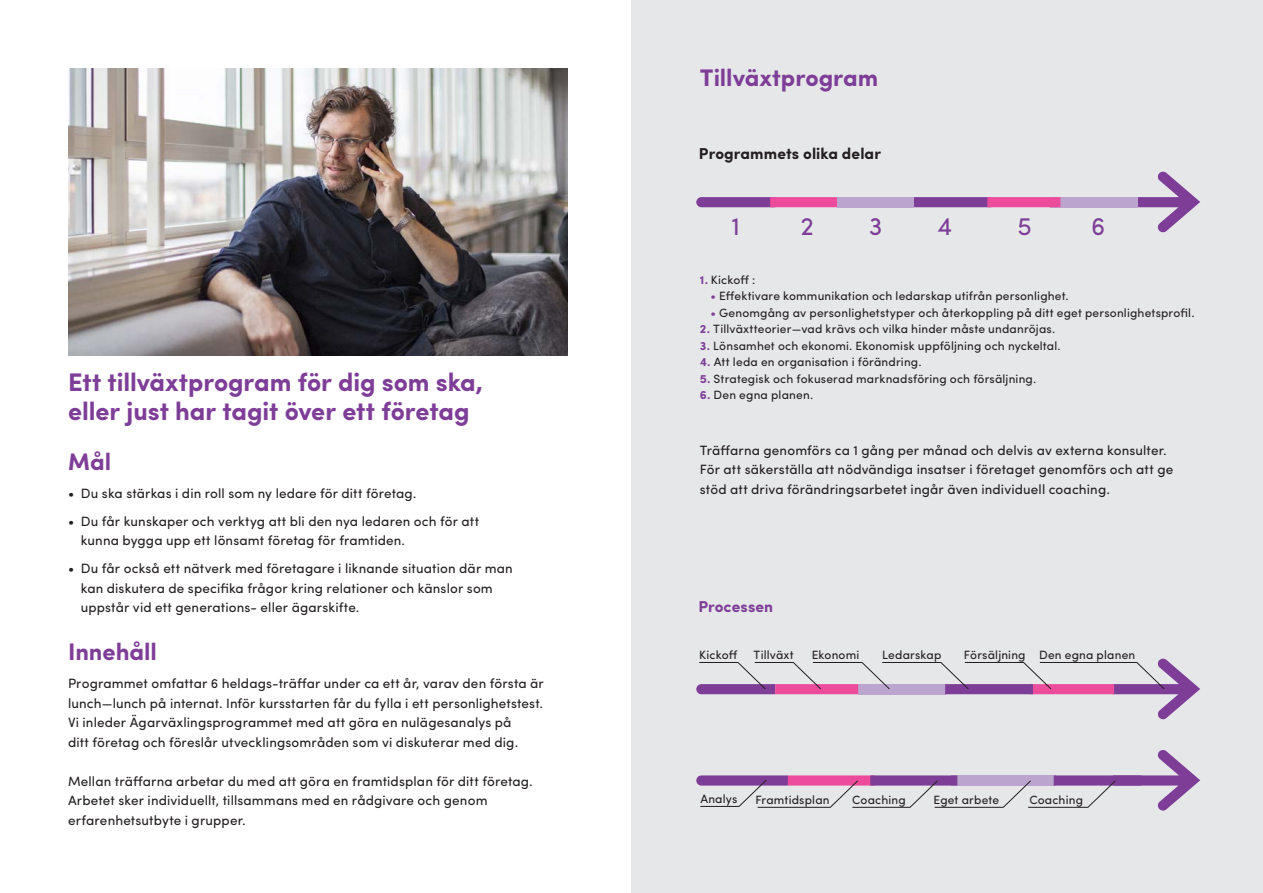
<style>
.page{position:relative;width:1263px;height:893px;background:#fff}
.page>*{position:absolute;margin:0;border:0;box-sizing:border-box;transform-origin:0 0}
.t1{font:700 25.5px/28.5px "Sofia Pro";letter-spacing:-.005em;color:#7e3e98}
.t2{font:25.5px "Sofia Pro";color:#7e3e98}
.t3{font:700 24px "Sofia Pro";letter-spacing:-.005em;color:#7e3e98}
.t4{font:700 15.75px "Sofia Pro";letter-spacing:.005em;color:#231f20}
.t5{font:700 15.75px "Sofia Pro";letter-spacing:.005em;color:#7e3e98}
.t6{font:13.5px/19.5px "Sofia Pro";letter-spacing:.01em;color:#231f20}
.t7{font:12px "Sofia Pro";letter-spacing:.015em;color:#231f20}
.s1{font-weight:700;color:#7e3e98}
.s2{color:#7e3e98}
</style>
<div class="page">
<div style="left:631px;top:0;width:632px;height:893px;background:#e6e7e9"></div>
<img style="left:68px;top:68px;width:500px;height:287px">
<svg style="left:696px;top:750px;width:504px;height:61px"></svg>
<svg style="left:696px;top:658px;width:504px;height:61px"></svg>
<svg style="left:696px;top:197px;width:74px;height:10px"></svg>
<div style="left:770px;top:197px;width:73px;height:10px;background:#ed4c9c"></div>
<div style="left:903px;top:197px;width:88px;height:10px;background:#7e3e98"></div>
<svg style="left:1113px;top:171px;width:87px;height:61px"></svg>
<div style="left:1050px;top:197px;width:88px;height:10px;background:#bba5cf"></div>
<div style="left:838px;top:197px;width:76px;height:10px;background:#bba5cf"></div>
<div style="left:987px;top:197px;width:73px;height:10px;background:#ed4c9c"></div>
<h1 class="t1" style="left:68px;top:366px;width:417px">Ett tillväxtprogram för dig som ska, eller just har tagit över ett företag</h1>
<h2 class="t3" style="left:68px;top:443px;width:45px">Mål</h2>
<p class="t6" style="left:68px;top:482px;width:350px">• Du ska stärkas i din roll som ny ledare för ditt företag.</p>
<p class="t6" style="left:81px;top:510px;width:400px;text-indent:-13px">• Du får kunskaper och verktyg att bli den nya ledaren och för att kunna bygga upp ett lönsamt företag för framtiden.</p>
<p class="t6" style="left:81px;top:558px;width:434px;text-indent:-13px">• Du får också ett nätverk med företagare i liknande situation där man kan diskutera de specifika frågor kring relationer och känslor som uppstår vid ett generations- eller ägarskifte.</p>
<h2 class="t3" style="left:68px;top:634px;width:90px">Innehåll</h2>
<p class="t6" style="left:68px;top:673px;width:477px">Programmet omfattar 6 heldags-träffar under ca ett år, varav den första är lunch—lunch på internat. Inför kursstarten får du fylla i ett personlighetstest.<br>Vi inleder Ägarväxlingsprogrammet med att göra en nulägesanalys på<br>ditt företag och föreslår utvecklingsområden som vi diskuterar med dig.</p>
<p class="t6" style="left:68px;top:770px;width:466px">Mellan träffarna arbetar du med att göra en framtidsplan för ditt företag.<br>Arbetet sker individuellt, tillsammans med en rådgivare och genom erfarenhetsutbyte i grupper.</p>
<h2 class="t3" style="left:700px;top:59px;width:180px">Tillväxtprogram</h2>
<p class="t4" style="left:699px;top:142px;width:184px">Programmets olika delar</p>
<h1 class="t2" style="left:731px;top:207px;width:10px">1</h1>
<h1 class="t2" style="left:800px;top:207px;width:15px">2</h1>
<h1 class="t2" style="left:869px;top:207px;width:15px">3</h1>
<h1 class="t2" style="left:937px;top:207px;width:17px">4</h1>
<h1 class="t2" style="left:1017px;top:207px;width:16px">5</h1>
<h1 class="t2" style="left:1091px;top:207px;width:16px">6</h1>
<p class="t7" style="left:700px;top:270px;width:57px"><span class="s1">1.</span> Kickoff :</p>
<p class="t7" style="left:710px;top:287px;width:360px"><span class="s2">•</span> Effektivare kommunikation och ledarskap utifrån personlighet.</p>
<p class="t7" style="left:710px;top:303px;width:486px"><span class="s2">•</span> Genomgång av personlighetstyper och återkoppling på ditt eget personlighetsprofil.</p>
<p class="t7" style="left:700px;top:320px;width:357px"><span class="s1">2.</span> Tillväxtteorier — vad krävs och vilka hinder måste undanröjas.</p>
<p class="t7" style="left:700px;top:336px;width:362px"><span class="s1">3.</span> Lönsamhet och ekonomi. Ekonomisk uppföljning och nyckeltal.</p>
<p class="t7" style="left:700px;top:353px;width:223px"><span class="s1">4.</span> Att leda en organisation i förändring.</p>
<p class="t7" style="left:700px;top:369px;width:338px"><span class="s1">5.</span> Strategisk och fokuserad marknadsföring och försäljning.</p>
<p class="t7" style="left:700px;top:386px;width:115px"><span class="s1">6.</span> Den egna planen.</p>
<p class="t6" style="left:700px;top:439px;width:475px">Träffarna genomförs ca 1 gång per månad och delvis av externa konsulter.<br>För att säkerställa att nödvändiga insatser i företaget genomförs och att ge stöd att driva förändringsarbetet ingår även individuell coaching.</p>
<p class="t5" style="left:698px;top:595px;width:76px">Processen</p>
<p class="t7" style="left:699px;top:645px;width:39px">Kickoff</p>
<p class="t7" style="left:754px;top:645px;width:42px">Tillväxt</p>
<p class="t7" style="left:812px;top:645px;width:49px">Ekonomi</p>
<p class="t7" style="left:882px;top:645px;width:61px">Ledarskap</p>
<p class="t7" style="left:964px;top:645px;width:63px">Försäljning</p>
<p class="t7" style="left:1039px;top:645px;width:98px">Den egna planen</p>
<p class="t7" style="left:700px;top:790px;width:39px">Analys</p>
<p class="t7" style="left:755px;top:791px;width:76px">Framtidsplan</p>
<p class="t7" style="left:852px;top:791px;width:55px">Coaching</p>
<p class="t7" style="left:933px;top:791px;width:67px">Eget arbete</p>
<p class="t7" style="left:1029px;top:791px;width:55px">Coaching</p>
</div>
